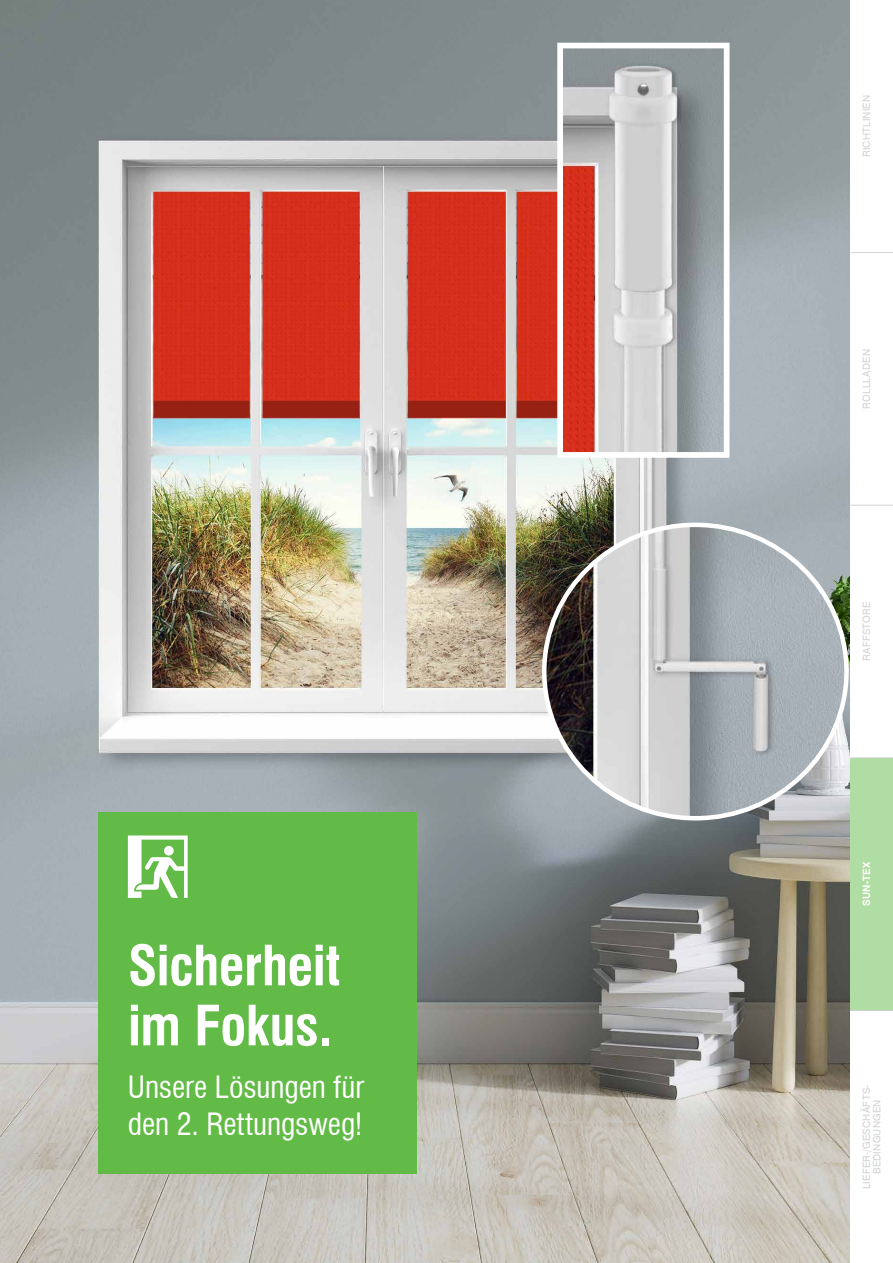
<style>
.page{position:relative;width:893px;height:1263px;background:#fff}
.page>*{position:absolute;margin:0;border:0;box-sizing:border-box;transform-origin:0 0}
.t1{font:700 condensed 54px/60px "Swiss 721 BT";letter-spacing:-.01em;color:#fff}
.t2{font:condensed 30px/37.5px "Swiss 721 BT";color:#fff}
.GRW_07_REGISTER_Grau_7pt{font:10.2px/10.5px "Swiss 721 BT";letter-spacing:.025em;color:#d1d3d4;text-align:center}
.GRW_07_REGISTER_Grau_7pt-2{font:700 10.2px "Swiss 721 BT";letter-spacing:.025em;color:#fff}
</style>
<div class="page">
<img style="left:0;top:0;width:850px;height:1263px">
<img style="left:544px;top:525px;width:302px;height:293px">
<img style="left:564px;top:50px;width:158px;height:401px">
<div style="left:557px;top:43px;width:172px;height:415px;border:6px solid #fff"></div>
<div style="left:98px;top:812px;width:319px;height:362px;background:#62bb46"></div>
<svg style="left:128px;top:835px;width:60px;height:63px"></svg>
<div style="left:850px;top:758px;width:43px;height:252px;background:#b0dda3"></div>
<hr style="left:850px;top:1010px;width:43px;height:1px;background:#d1d3d4">
<hr style="left:850px;top:757px;width:43px;height:1px;background:#d1d3d4">
<hr style="left:850px;top:505px;width:43px;height:1px;background:#d1d3d4">
<hr style="left:850px;top:252px;width:43px;height:1px;background:#d1d3d4">
<p class="t1" style="left:128px;top:936px;width:214px">Sicherheit im Fokus.</p>
<p class="t2" style="left:128px;top:1068px;width:238px">Unsere Lösungen für den 2. Rettungsweg!</p>
<p class="GRW_07_REGISTER_Grau_7pt" style="left:861px;top:157px;width:64px;rotate:-90deg">RICHTLINIEN</p>
<p class="GRW_07_REGISTER_Grau_7pt" style="left:861px;top:408px;width:61px;rotate:-90deg">ROLLLADEN</p>
<p class="GRW_07_REGISTER_Grau_7pt" style="left:861px;top:661px;width:60px;rotate:-90deg">RAFFSTORE</p>
<p class="GRW_07_REGISTER_Grau_7pt-2" style="left:860px;top:906px;width:46px;rotate:-90deg">SUN-TEX</p>
<p class="GRW_07_REGISTER_Grau_7pt" style="left:861px;top:1189px;width:106px;rotate:-90deg">LIEFER-/GESCHÄFTS-<br>BEDINGUNGEN</p>
</div>
